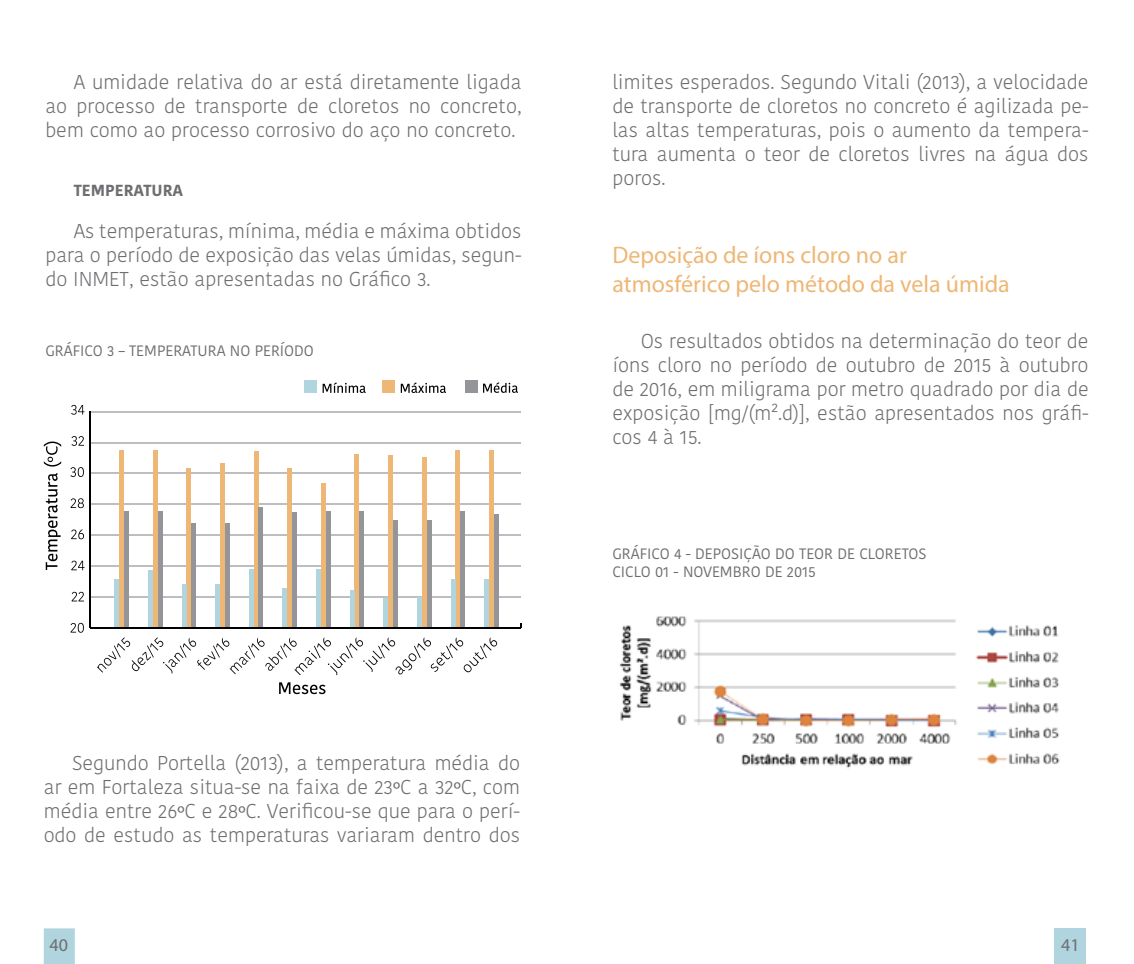
<style>
.page{position:relative;width:1134px;height:964px;background:#fff}
.page>*{position:absolute;margin:0;border:0;box-sizing:border-box;transform-origin:0 0}
.t1{font:24px/28.8px "Myriad Pro";color:#efb776}
.t2{font:300 20px/24px "Kohinoor Bangla";color:#6d6e71;text-align:justify}
.t3{font:18px "Myriad Pro";color:#6d6e71}
.t4{font:700 16px "Kohinoor Bangla";color:#6d6e71}
.t5{font:15px/18px "Kohinoor Bangla";color:#6d6e71}
.s1{font-family:"Myriad Pro";font-weight:400}
</style>
<div class="page">
<div style="left:44px;top:928px;width:31px;height:36px;background:#b0d5de"></div>
<hr style="left:90px;top:596px;width:431px;height:1px;background:#bcbec0">
<hr style="left:90px;top:565px;width:431px;height:1px;background:#bcbec0">
<hr style="left:90px;top:504px;width:431px;height:1px;background:#bcbec0">
<hr style="left:90px;top:411px;width:431px;height:1px;background:#bcbec0">
<hr style="left:90px;top:442px;width:431px;height:1px;background:#bcbec0">
<hr style="left:90px;top:535px;width:431px;height:1px;background:#bcbec0">
<hr style="left:90px;top:473px;width:431px;height:1px;background:#bcbec0">
<div style="left:119px;top:450px;width:5px;height:177px;background:#efb776"></div>
<div style="left:114px;top:579px;width:5px;height:48px;background:#b0d5de"></div>
<div style="left:124px;top:511px;width:5px;height:116px;background:#939598"></div>
<div style="left:153px;top:450px;width:5px;height:177px;background:#efb776"></div>
<div style="left:148px;top:570px;width:5px;height:57px;background:#b0d5de"></div>
<hr style="left:158px;top:511px;width:4px;height:116px;background:#939598">
<div style="left:186px;top:468px;width:5px;height:159px;background:#efb776"></div>
<hr style="left:182px;top:585px;width:4px;height:42px;background:#b0d5de">
<div style="left:191px;top:523px;width:5px;height:104px;background:#939598"></div>
<div style="left:220px;top:463px;width:5px;height:164px;background:#efb776"></div>
<div style="left:215px;top:584px;width:5px;height:43px;background:#b0d5de"></div>
<div style="left:225px;top:523px;width:5px;height:104px;background:#939598"></div>
<hr style="left:254px;top:451px;width:4px;height:176px;background:#efb776">
<div style="left:249px;top:569px;width:5px;height:58px;background:#b0d5de"></div>
<div style="left:258px;top:507px;width:5px;height:120px;background:#939598"></div>
<div style="left:287px;top:468px;width:5px;height:159px;background:#efb776"></div>
<div style="left:282px;top:588px;width:5px;height:39px;background:#b0d5de"></div>
<div style="left:292px;top:512px;width:5px;height:115px;background:#939598"></div>
<div style="left:321px;top:483px;width:5px;height:144px;background:#efb776"></div>
<div style="left:316px;top:569px;width:5px;height:58px;background:#b0d5de"></div>
<div style="left:326px;top:511px;width:5px;height:116px;background:#939598"></div>
<div style="left:354px;top:454px;width:5px;height:173px;background:#efb776"></div>
<div style="left:350px;top:590px;width:5px;height:37px;background:#b0d5de"></div>
<div style="left:359px;top:511px;width:5px;height:116px;background:#939598"></div>
<div style="left:388px;top:455px;width:5px;height:172px;background:#efb776"></div>
<div style="left:383px;top:598px;width:5px;height:29px;background:#b0d5de"></div>
<div style="left:393px;top:520px;width:5px;height:107px;background:#939598"></div>
<div style="left:422px;top:457px;width:5px;height:170px;background:#efb776"></div>
<div style="left:417px;top:597px;width:5px;height:30px;background:#b0d5de"></div>
<div style="left:427px;top:521px;width:5px;height:106px;background:#939598"></div>
<div style="left:455px;top:450px;width:5px;height:177px;background:#efb776"></div>
<hr style="left:451px;top:579px;width:4px;height:48px;background:#b0d5de">
<div style="left:460px;top:511px;width:5px;height:116px;background:#939598"></div>
<div style="left:489px;top:450px;width:5px;height:177px;background:#efb776"></div>
<div style="left:484px;top:579px;width:5px;height:48px;background:#b0d5de"></div>
<div style="left:494px;top:514px;width:5px;height:113px;background:#939598"></div>
<svg style="left:97px;top:637px;width:400px;height:38px"></svg>
<hr style="left:90px;top:627px;width:431px;height:1px;background:#000">
<svg style="left:70px;top:623px;width:14px;height:10px"></svg>
<svg style="left:72px;top:592px;width:12px;height:9px"></svg>
<svg style="left:71px;top:561px;width:13px;height:9px"></svg>
<svg style="left:71px;top:529px;width:13px;height:10px"></svg>
<svg style="left:70px;top:467px;width:14px;height:10px"></svg>
<svg style="left:71px;top:436px;width:13px;height:10px"></svg>
<svg style="left:71px;top:405px;width:13px;height:10px"></svg>
<svg style="left:71px;top:498px;width:13px;height:10px"></svg>
<svg style="left:46px;top:473px;width:15px;height:97px"></svg>
<svg style="left:44px;top:441px;width:17px;height:25px"></svg>
<svg style="left:279px;top:682px;width:46px;height:12px"></svg>
<svg style="left:323px;top:382px;width:43px;height:11px"></svg>
<svg style="left:401px;top:382px;width:45px;height:11px"></svg>
<svg style="left:483px;top:382px;width:35px;height:11px"></svg>
<hr style="left:90px;top:411px;width:1px;height:217px;background:#000">
<div style="left:304px;top:380px;width:13px;height:13px;background:#b0d5de"></div>
<div style="left:382px;top:380px;width:13px;height:13px;background:#efb776"></div>
<div style="left:465px;top:380px;width:13px;height:13px;background:#939598"></div>
<div style="left:1054px;top:928px;width:31px;height:36px;background:#b0d5de"></div>
<img style="left:619px;top:616px;width:441px;height:153px">
<p class="t2" style="left:45px;top:70px;width:478px;text-indent:28px">A umidade relativa do ar está diretamente ligada ao processo de transporte de cloretos no concreto, bem como ao processo corrosivo do aço no concreto.</p>
<p class="t4" style="left:74px;top:176px;width:111px">TEMPERATURA</p>
<p class="t2" style="left:45px;top:219px;width:478px;text-indent:28px">As temperaturas, mínima, média e máxima obtidos para o período de exposição das velas úmidas, segun&shy;do INMET, estão apresentadas no Gráfico 3.</p>
<p class="t5" style="left:45px;top:342px;width:270px">GRÁFICO 3 – TEMPERATURA NO PERÍODO</p>
<p class="t2" style="left:44px;top:750px;width:478px;text-indent:28px">Segundo Portella (2013), a temperatura média do ar em Fortaleza situa-se na faixa de 23<span class="s1">º</span>C a 32<span class="s1">º</span>C, com média entre 26<span class="s1">º</span>C e 28<span class="s1">º</span>C. Verificou-se que para o perí&shy;odo de estudo as temperaturas variaram dentro dos</p>
<p class="t3" style="left:49px;top:933px;width:20px">40</p>
<p class="t2" style="left:612px;top:70px;width:478px">limites esperados. Segundo Vitali (2013), a velocidade de transporte de cloretos no concreto é agilizada pe&shy;las altas temperaturas, pois o aumento da tempera&shy;tura aumenta o teor de cloretos livres na água dos poros.</p>
<p class="t1" style="left:612px;top:240px;width:399px">Deposição de íons cloro no ar atmosférico pelo método da vela úmida</p>
<p class="t2" style="left:612px;top:329px;width:478px;text-indent:28px">Os resultados obtidos na determinação do teor de íons cloro no período de outubro de 2015 à outubro de 2016, em miligrama por metro quadrado por dia de exposição [mg/(m².d)], estão apresentados nos gráfi&shy;cos 4 à 15.</p>
<p class="t5" style="left:612px;top:545px;width:316px">GRÁFICO 4 - DEPOSIÇÃO DO TEOR DE CLORETOS<br>CICLO 01 - NOVEMBRO DE 2015</p>
<p class="t3" style="left:1061px;top:933px;width:20px">41</p>
</div>
